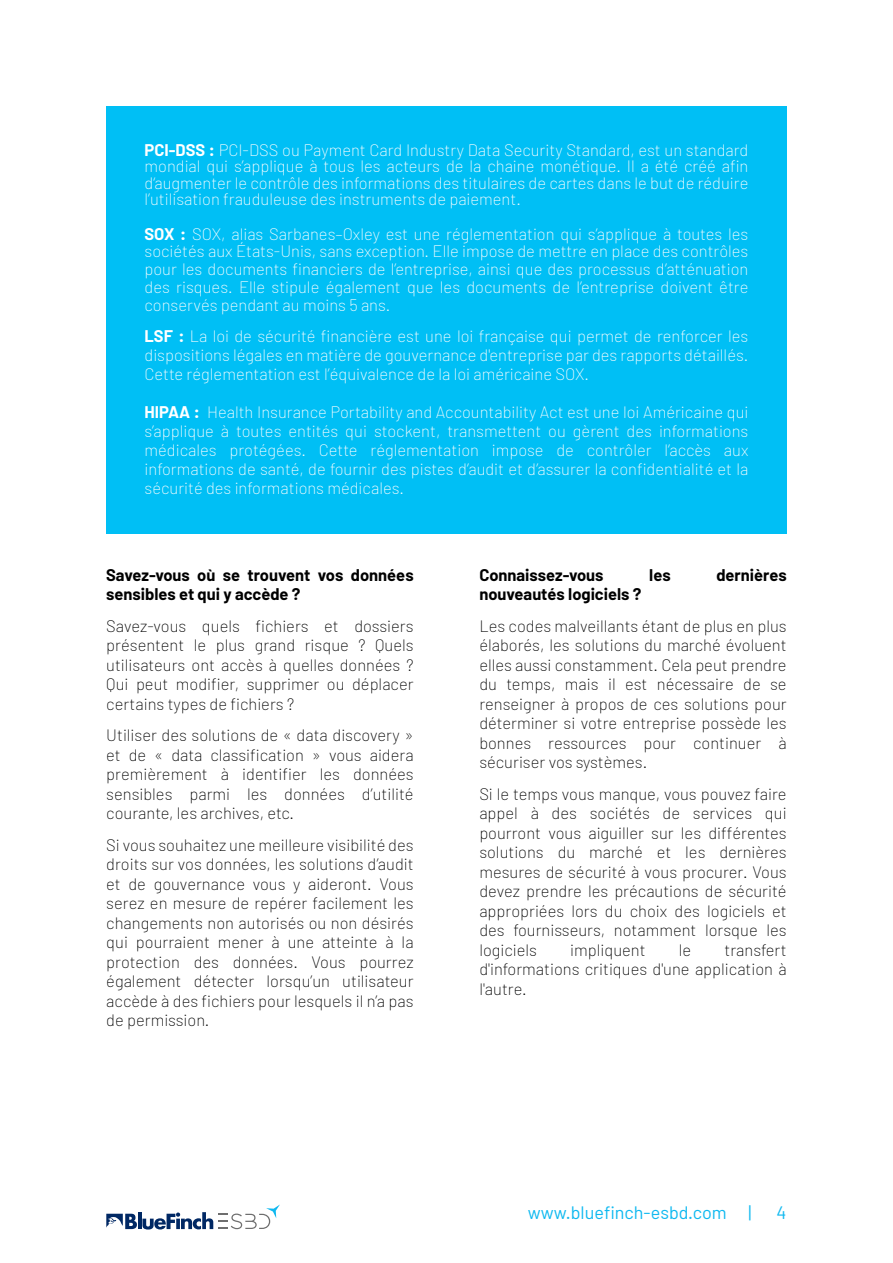
<style>
.page{position:relative;width:893px;height:1263px;background:#fff}
.page>*{position:absolute;margin:0;border:0;box-sizing:border-box;transform-origin:0 0}
.t1{font:18px "Barlow";color:#0fb9f0}
.t2{font:200 16.5px/19.5px "Barlow";color:#000;text-align:justify}
.t3{font:200 16.5px/18.9px "Barlow";color:#fff;text-align:justify}
.t4{font:700 16.5px/19.5px "Barlow";color:#000}
.s1{font-weight:700}
</style>
<div class="page">
<div style="left:106px;top:106px;width:681px;height:427px;background:#00bff5"></div>
<svg style="left:106px;top:1204px;width:174px;height:25px"></svg>
<p class="t3" style="left:145px;top:141px;width:605px;line-height:16.5px"><span class="s1">PCI-DSS :</span> PCI-DSS ou Payment Card Industry Data Security Standard, est un standard mondial qui s’applique à tous les acteurs de la chaine monétique. Il a été créé afin d‘augmenter le contrôle des informations des titulaires de cartes dans le but de réduire l’utilisation frauduleuse des instruments de paiement.</p>
<p class="t3" style="left:145px;top:224px;width:605px;line-height:17.9px"><span class="s1">SOX :</span> SOX, alias Sarbanes–Oxley est une réglementation qui s’applique à toutes les sociétés aux États-Unis, sans exception. Elle impose de mettre en place des contrôles pour les documents financiers de l’entreprise, ainsi que des processus d’atténuation des risques. Elle stipule également que les documents de l’entreprise doivent être conservés pendant au moins 5 ans.</p>
<p class="t3" style="left:145px;top:326px;width:605px"><span class="s1">LSF :</span> La loi de sécurité financière est une loi française qui permet de renforcer les dispositions légales en matière de gouvernance d'entreprise par des rapports détaillés.<br>Cette réglementation est l’équivalence de la loi américaine SOX.</p>
<p class="t3" style="left:145px;top:402px;width:605px"><span class="s1">HIPAA :</span> Health Insurance Portability and Accountability Act est une loi Américaine qui s’applique à toutes entités qui stockent, transmettent ou gèrent des informations médicales protégées. Cette réglementation impose de contrôler l’accès aux informations de santé, de fournir des pistes d’audit et d’assurer la confidentialité et la sécurité des informations médicales.</p>
<p class="t4" style="left:106px;top:564px;width:309px">Savez-vous où se trouvent vos données sensibles et qui y accède ?</p>
<p class="t2" style="left:106px;top:615px;width:309px">Savez-vous quels fichiers et dossiers présentent le plus grand risque ? Quels utilisateurs ont accès à quelles données ?<br>Qui peut modifier, supprimer ou déplacer certains types de fichiers ?</p>
<p class="t2" style="left:106px;top:725px;width:309px">Utiliser des solutions de « data discovery » et de « data classification » vous aidera premièrement à identifier les données sensibles parmi les données d’utilité courante, les archives, etc.</p>
<p class="t2" style="left:106px;top:834px;width:309px">Si vous souhaitez une meilleure visibilité des droits sur vos données, les solutions d’audit et de gouvernance vous y aideront. Vous serez en mesure de repérer facilement les changements non autorisés ou non désirés qui pourraient mener à une atteinte à la protection des données. Vous pourrez également détecter lorsqu’un utilisateur accède à des fichiers pour lesquels il n’a pas de permission.</p>
<p class="t4" style="left:479px;top:564px;width:126px">Connaissez-vous</p>
<p class="t4" style="left:649px;top:564px;width:23px">les</p>
<p class="t4" style="left:716px;top:564px;width:72px">dernières</p>
<p class="t4" style="left:479px;top:584px;width:164px">nouveautés logiciels ?</p>
<p class="t2" style="left:479px;top:615px;width:309px">Les codes malveillants étant de plus en plus élaborés, les solutions du marché évoluent elles aussi constamment. Cela peut prendre du temps, mais il est nécessaire de se renseigner à propos de ces solutions pour déterminer si votre entreprise possède les bonnes ressources pour continuer à sécuriser vos systèmes.</p>
<p class="t2" style="left:479px;top:783px;width:309px">Si le temps vous manque, vous pouvez faire appel à des sociétés de services qui pourront vous aiguiller sur les différentes solutions du marché et les dernières mesures de sécurité à vous procurer. Vous devez prendre les précautions de sécurité appropriées lors du choix des logiciels et des fournisseurs, notamment lorsque les logiciels</p>
<p class="t2" style="left:479px;top:939px;width:309px;text-indent:245px">transfert d'informations critiques d'une application à l'autre.</p>
<p class="t2" style="left:570px;top:939px;width:77px">impliquent</p>
<p class="t2" style="left:679px;top:939px;width:14px">le</p>
<p class="t1" style="left:528px;top:1201px;width:225px">www.bluefinch-esbd.com |</p>
<p class="t1" style="left:777px;top:1201px;width:11px">4</p>
</div>
